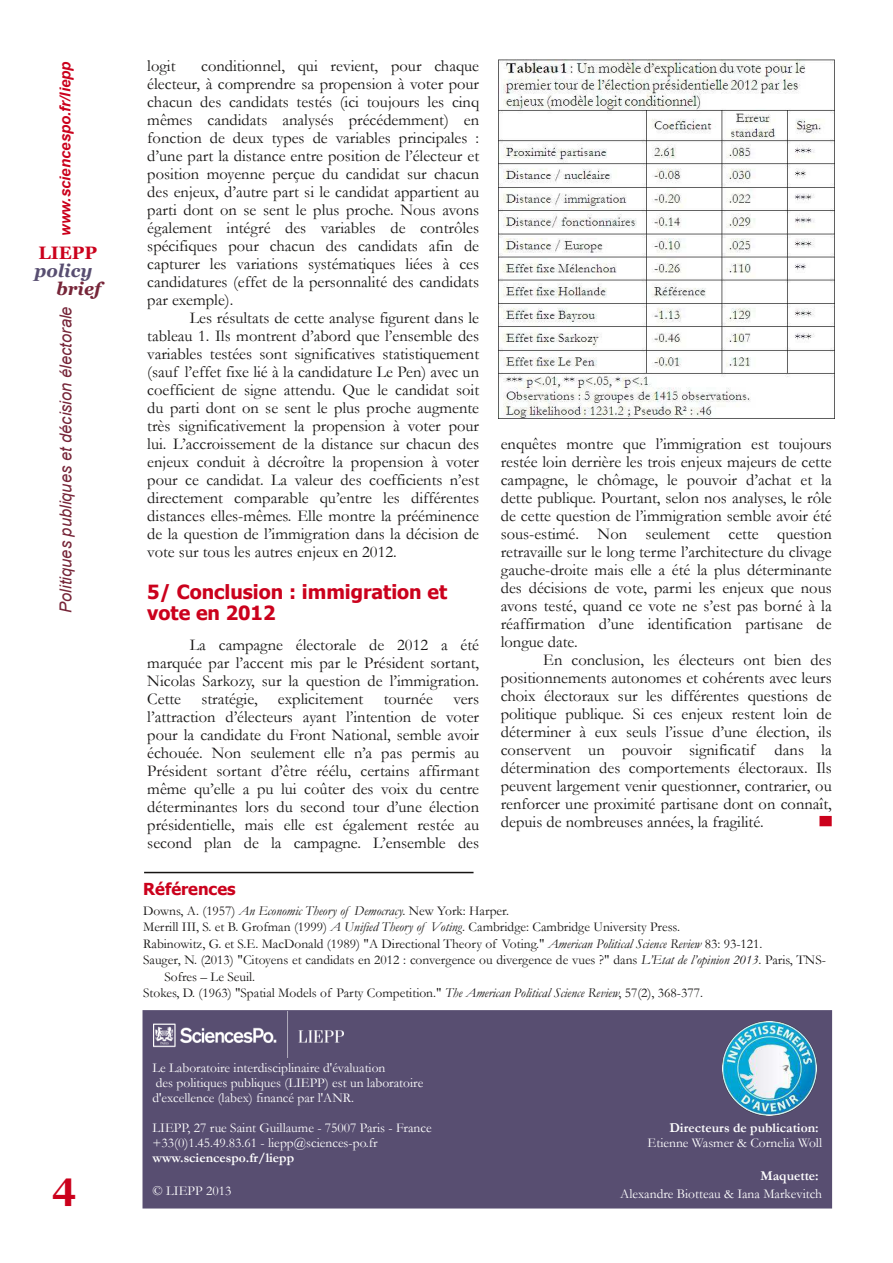
<style>
.page{position:relative;width:893px;height:1263px;background:#fff}
.page>*{position:absolute;margin:0;border:0;box-sizing:border-box;transform-origin:0 0}
.t1{font:700 37.5px "Georgia";color:#cb011c}
.t2{font:700 19.5px/21px "Tahoma";color:#cb011c}
.t3{font:italic 700 18px "Georgia";color:#584e71}
.t4{font:700 18px "Georgia";color:#cb011c}
.t5{font:italic 700 18px "Georgia";color:#762538}
.t6{font:16.5px/18px "Garamond";color:#161413;text-align:justify}
.t7{font:italic 16.5px "Arial";color:#762538}
.t8{font:700 16.5px "Tahoma";color:#cb011c}
.t9{font:italic 700 15px "Arial";color:#cb011c}
.t10{font:13.5px "Garamond";color:#161413}
.t11{font:13.5px/15px "Garamond";color:#fff}
.t12{font:700 13.5px "Garamond";color:#fff}
.s1{font-style:italic}
</style>
<div class="page">
<hr style="left:144px;top:872px;width:330px;height:1px;background:#161413">
<div style="left:820px;top:817px;width:11px;height:8px;background:#cb011c"></div>
<div style="left:819px;top:816px;width:13px;height:10px;border:2px solid #cb011c"></div>
<img style="left:498px;top:60px;width:337px;height:358px">
<div style="left:143px;top:1011px;width:688px;height:197px;background:#584e71"></div>
<div style="left:142px;top:1010px;width:690px;height:198px;border:2px solid #584e71"></div>
<img style="left:154px;top:1012px;width:189px;height:45px">
<img style="left:723px;top:1022px;width:93px;height:93px">
<p class="t9" style="left:60px;top:236px;width:176px;rotate:-90deg">www.sciencespo.fr/liepp</p>
<p class="t4" style="left:38px;top:245px;width:60px">LIEPP</p>
<p class="t3" style="left:35px;top:263px;width:60px">policy</p>
<p class="t5" style="left:56px;top:281px;width:46px">brief</p>
<p class="t7" style="left:59px;top:613px;width:308px;rotate:-90deg">Politiques publiques et décision électorale</p>
<h1 class="t1" style="left:52px;top:1170px;width:26px">4</h1>
<p class="t6" style="left:147px;top:58px;width:333px;text-indent:54px">conditionnel, qui revient, pour chaque électeur, à comprendre sa propension à voter pour chacun des candidats testés (ici toujours les cinq mêmes candidats analysés précédemment) en fonction de deux types de variables principales : d’une part la distance entre position de l’électeur et position moyenne perçue du candidat sur chacun des enjeux, d’autre part si le candidat appartient au parti dont on se sent le plus proche. Nous avons également intégré des variables de contrôles spécifiques pour chacun des candidats afin de capturer les variations systématiques liées à ces candidatures (effet de la personnalité des candidats par exemple).</p>
<p class="t6" style="left:147px;top:310px;width:333px;text-indent:43px">Les résultats de cette analyse figurent dans le tableau 1. Ils montrent d’abord que l’ensemble des variables testées sont significatives statistiquement (sauf l’effet fixe lié à la candidature Le Pen) avec un coefficient de signe attendu. Que le candidat soit du parti dont on se sent le plus proche augmente très significativement la propension à voter pour lui. L’accroissement de la distance sur chacun des enjeux conduit à décroître la propension à voter pour ce candidat. La valeur des coefficients n’est directement comparable qu’entre les différentes distances elles-mêmes. Elle montre la prééminence de la question de l’immigration dans la décision de vote sur tous les autres enjeux en 2012.</p>
<p class="t2" style="left:147px;top:583px;width:301px">5/ Conclusion : immigration et vote en 2012</p>
<p class="t6" style="left:147px;top:638px;width:333px;text-indent:43px">La campagne électorale de 2012 a été marquée par l’accent mis par le Président sortant, Nicolas Sarkozy, sur la question de l’immigration.<br>Cette stratégie, explicitement tournée vers l’attraction d’électeurs ayant l’intention de voter pour la candidate du Front National, semble avoir échouée. Non seulement elle n’a pas permis au Président sortant d’être réélu, certains affirmant même qu’elle a pu lui coûter des voix du centre déterminantes lors du second tour d’une élection présidentielle, mais elle est également restée au second plan de la campagne. L’ensemble des</p>
<p class="t6" style="left:147px;top:58px;width:30px">logit</p>
<p class="t6" style="left:501px;top:436px;width:332px">enquêtes montre que l’immigration est toujours restée loin derrière les trois enjeux majeurs de cette campagne, le chômage, le pouvoir d’achat et la dette publique. Pourtant, selon nos analyses, le rôle de cette question de l’immigration semble avoir été sous-estimé. Non seulement cette question retravaille sur le long terme l’architecture du clivage gauche-droite mais elle a été la plus déterminante des décisions de vote, parmi les enjeux que nous avons testé, quand ce vote ne s’est pas borné à la réaffirmation d’une identification partisane de longue date.</p>
<p class="t6" style="left:501px;top:652px;width:332px;text-indent:43px">En conclusion, les électeurs ont bien des positionnements autonomes et cohérents avec leurs choix électoraux sur les différentes questions de politique publique. Si ces enjeux restent loin de déterminer à eux seuls l’issue d’une élection, ils conservent un pouvoir significatif dans la détermination des comportements électoraux. Ils peuvent largement venir questionner, contrarier, ou renforcer une proximité partisane dont on connaît, depuis de nombreuses années, la fragilité.</p>
<p class="t8" style="left:143px;top:882px;width:94px">Références</p>
<p class="t10" style="left:143px;top:905px;width:368px">Downs, A. (1957) <span class="s1">An Economic Theory of Democracy</span>. New York: Harper.</p>
<p class="t10" style="left:143px;top:922px;width:538px">Merrill III, S. et B. Grofman (1999) <span class="s1">A Unified Theory of Voting</span>. Cambridge: Cambridge University Press.</p>
<p class="t10" style="left:143px;top:938px;width:621px">Rabinowitz, G. et S.E. MacDonald (1989) "A Directional Theory of Voting." <span class="s1">American Political Science Review</span> 83: 93-121.</p>
<p class="t10" style="left:143px;top:955px;width:684px">Sauger, N. (2013) "Citoyens et candidats en 2012 : convergence ou divergence de vues ?" dans <span class="s1">L’Etat de l’opinion 2013</span>. Paris, TNS-</p>
<p class="t10" style="left:164px;top:971px;width:92px">Sofres – Le Seuil.</p>
<p class="t10" style="left:143px;top:988px;width:561px">Stokes, D. (1963) "Spatial Models of Party Competition." <span class="s1">The American Political Science Review</span>, 57(2), 368-377.</p>
<p class="t11" style="left:153px;top:1061px;width:272px">Le Laboratoire interdisciplinaire d'évaluation<br>des politiques publiques (LIEPP) est un laboratoire d'excellence (labex) financé par l'ANR.</p>
<p class="t11" style="left:153px;top:1121px;width:281px">LIEPP, 27 rue Saint Guillaume - 75007 Paris - France +33(0)1.45.49.83.61 - liepp@sciences-po.fr</p>
<p class="t12" style="left:153px;top:1152px;width:143px">www.sciencespo.fr/liepp</p>
<p class="t11" style="left:153px;top:1184px;width:80px">© LIEPP 2013</p>
<p class="t12" style="left:669px;top:1122px;width:151px">Directeurs de publication:</p>
<p class="t11" style="left:648px;top:1136px;width:176px">Etienne Wasmer &amp; Cornelia Woll</p>
<p class="t12" style="left:760px;top:1170px;width:60px">Maquette:</p>
<p class="t11" style="left:620px;top:1187px;width:203px">Alexandre Biotteau &amp; Iana Markevitch</p>
</div>
